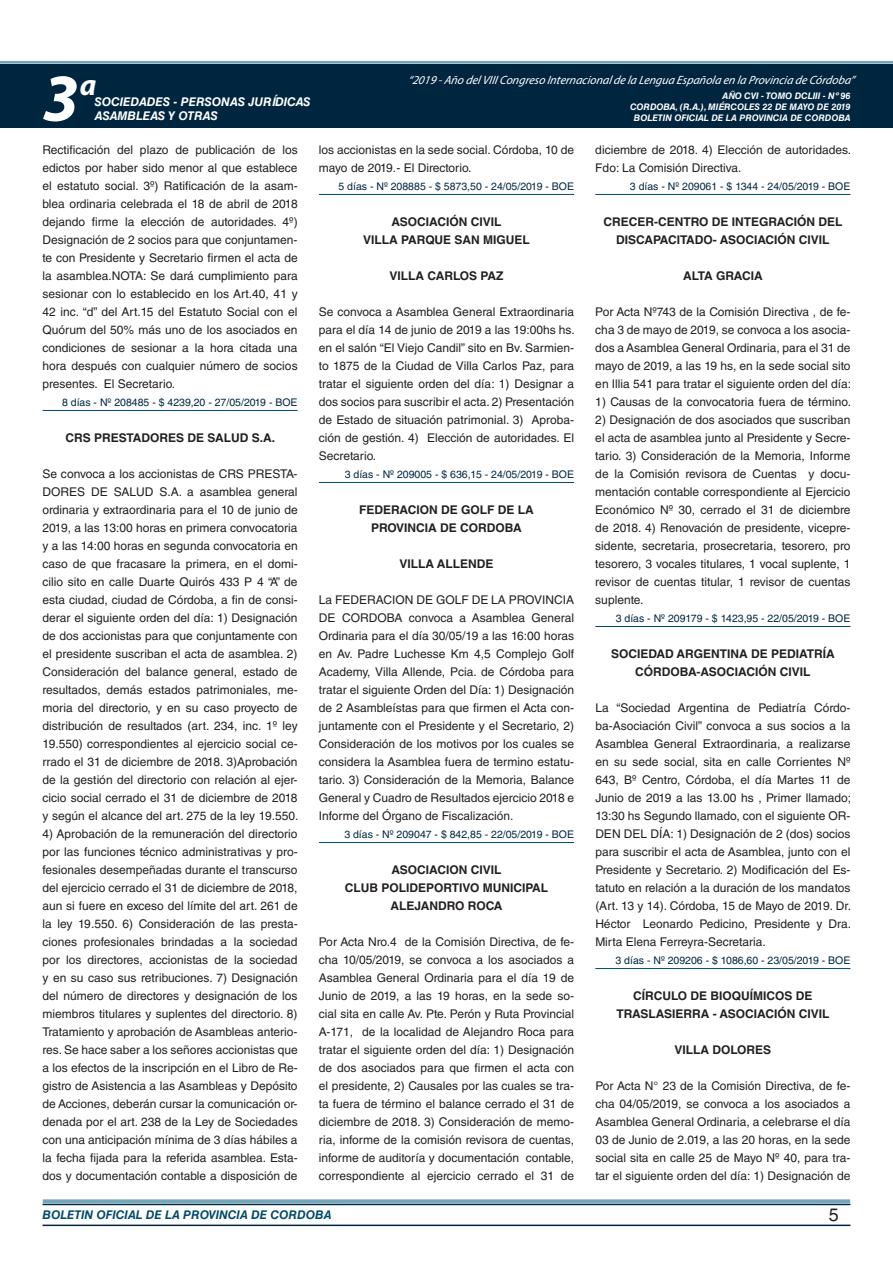
<style>
.page{position:relative;width:893px;height:1263px;background:#fff}
.page>*{position:absolute;margin:0;border:0;box-sizing:border-box;transform-origin:0 0}
.t1{font:italic 700 67.5px "Myriad Pro";color:#fff}
.t2{font:italic 700 30px "Myriad Pro";color:#fff}
.t3{font:18px "Helvetica LT Std";color:#231f20}
.t4{font:12px/18px "Helvetica LT Std";color:#231f20;text-align:justify}
.t5{font:700 12px/18px "Helvetica LT Std";color:#231f20;text-align:center}
.t6{font:italic 12px "Myriad Pro";color:#fff}
.t7{font:italic 700 12px "Helvetica LT Std";color:#fff}
.t8{font:italic 700 12px "Helvetica LT Std";color:#004b6c}
.t9{font:10.5px "Helvetica LT Std";color:#00263f}
.t10{font:italic 700 9px/10.8px "Helvetica LT Std";color:#fff;text-align:right}
</style>
<div class="page">
<div style="left:0;top:61px;width:893px;height:6px;background:#fff;opacity:.75"></div>
<div style="left:0;top:64px;width:893px;height:64px;background:#00263f"></div>
<hr style="left:43px;top:1224px;width:807px;height:2px;background:#00263f">
<div style="left:42px;top:1198px;width:809px;height:8px;background:#fff;opacity:.75"></div>
<hr style="left:43px;top:410px;width:255px;height:1px;background:#004b6c">
<hr style="left:319px;top:194px;width:255px;height:1px;background:#004b6c">
<hr style="left:319px;top:482px;width:255px;height:1px;background:#004b6c">
<hr style="left:319px;top:842px;width:255px;height:1px;background:#004b6c">
<hr style="left:595px;top:194px;width:255px;height:1px;background:#004b6c">
<hr style="left:595px;top:626px;width:255px;height:1px;background:#004b6c">
<hr style="left:595px;top:968px;width:255px;height:1px;background:#004b6c">
<h2 class="t2" style="left:80px;top:66px;width:18px">a</h2>
<p class="t6" style="left:408px;top:72px;width:448px">“2019 -Año delVIIICongreso Internacionalde la Lengua Esp añola en la Provincia de Córdoba”</p>
<h1 class="t1" style="left:43px;top:54px;width:38px">3</h1>
<p class="t10" style="left:630px;top:91px;width:222px">AÑO CVI - TOMO DCLIII - Nº 96<br>CORDOBA, (R.A.), MIÉRCOLES 22 DE MAYO DE 2019<br>BOLETIN OFICIAL DE LA PROVINCIA DE CORDOBA</p>
<p class="t7" style="left:95px;top:94px;width:217px">SOCIEDADES - PERSONAS JURÍDICAS</p>
<p class="t7" style="left:95px;top:109px;width:125px">ASAMBLEAS Y OTRAS</p>
<p class="t4" style="left:43px;top:141px;width:257px">Rectificación del plazo de publicación de los edictos por haber sido menor al que establece el estatuto social. 3º) Ratificación de la asam&shy;blea ordinaria celebrada el 18 de abril de 2018 dejando firme la elección de autoridades. 4º)<br>Designación de 2 socios para que conjuntamen&shy;te con Presidente y Secretario firmen el acta de la asamblea.NOTA: Se dará cumplimiento para sesionar con lo establecido en los Art.40, 41 y 42 inc. “d” del Art.15 del Estatuto Social con el Quórum del 50% más uno de los asociados en condiciones de sesionar a la hora citada una hora después con cualquier número de socios presentes. El Secretario.</p>
<p class="t9" style="left:62px;top:396px;width:237px">8 días - Nº 208485 - $ 4239,20 - 27/05/2019 - BOE</p>
<p class="t5" style="left:65px;top:428px;width:211px">CRS PRESTADORES DE SALUD S.A.</p>
<p class="t4" style="left:43px;top:465px;width:257px">Se convoca a los accionistas de CRS PRESTA-DORES DE SALUD S.A. a asamblea general ordinaria y extraordinaria para el 10 de junio de 2019, a las 13:00 horas en primera convocatoria y a las 14:00 horas en segunda convocatoria en caso de que fracasare la primera, en el domi&shy;cilio sito en calle Duarte Quirós 433 P 4 “A” de esta ciudad, ciudad de Córdoba, a fin de consi&shy;derar el siguiente orden del día: 1) Designación de dos accionistas para que conjuntamente con el presidente suscriban el acta de asamblea. 2)<br>Consideración del balance general, estado de resultados, demás estados patrimoniales, me&shy;moria del directorio, y en su caso proyecto de distribución de resultados (art. 234, inc. 1º ley 19.550) correspondientes al ejercicio social ce&shy;rrado el 31 de diciembre de 2018. 3)Aprobación de la gestión del directorio con relación al ejer&shy;cicio social cerrado el 31 de diciembre de 2018 y según el alcance del art. 275 de la ley 19.550.</p>
<p class="t4" style="left:43px;top:825px;width:257px">4) Aprobación de la remuneración del directorio por las funciones técnico administrativas y pro&shy;fesionales desempeñadas durante el transcurso del ejercicio cerrado el 31 de diciembre de 2018, aun si fuere en exceso del límite del art. 261 de la ley 19.550. 6) Consideración de las presta&shy;ciones profesionales brindadas a la sociedad por los directores, accionistas de la sociedad y en su caso sus retribuciones. 7) Designación del número de directores y designación de los miembros titulares y suplentes del directorio. 8)<br>Tratamiento y aprobación de Asambleas anterio&shy;res. Se hace saber a los señores accionistas que a los efectos de la inscripción en el Libro de Re&shy;gistro de Asistencia a las Asambleas y Depósito de Acciones, deberán cursar la comunicación or&shy;denada por el art. 238 de la Ley de Sociedades con una anticipación mínima de 3 días hábiles a la fecha fijada para la referida asamblea. Esta&shy;dos y documentación contable a disposición de</p>
<p class="t4" style="left:319px;top:141px;width:257px">los accionistas en la sede social. Córdoba, 10 de mayo de 2019.- El Directorio.</p>
<p class="t9" style="left:339px;top:180px;width:237px">5 días - Nº 208885 - $ 5873,50 - 24/05/2019 - BOE</p>
<p class="t5" style="left:363px;top:212px;width:168px">ASOCIACIÓN CIVIL<br>VILLA PARQUE SAN MIGUEL</p>
<p class="t5" style="left:390px;top:266px;width:115px">VILLA CARLOS PAZ</p>
<p class="t4" style="left:319px;top:303px;width:257px">Se convoca a Asamblea General Extraordinaria para el día 14 de junio de 2019 a las 19:00hs hs. en el salón “El Viejo Candil” sito en Bv. Sarmien&shy;to 1875 de la Ciudad de Villa Carlos Paz, para tratar el siguiente orden del día: 1) Designar a dos socios para suscribir el acta. 2) Presentación de Estado de situación patrimonial. 3) Aproba&shy;ción de gestión. 4) Elección de autoridades. El Secretario.</p>
<p class="t9" style="left:345px;top:468px;width:231px">3 días - Nº 209005 - $ 636,15 - 24/05/2019 - BOE</p>
<p class="t5" style="left:359px;top:500px;width:176px">FEDERACION DE GOLF DE LA<br>PROVINCIA DE CORDOBA</p>
<p class="t5" style="left:399px;top:554px;width:96px">VILLA ALLENDE</p>
<p class="t4" style="left:319px;top:591px;width:257px">La FEDERACION DE GOLF DE LA PROVINCIA DE CORDOBA convoca a Asamblea General Ordinaria para el día 30/05/19 a las 16:00 horas en Av. Padre Luchesse Km 4,5 Complejo Golf Academy, Villa Allende, Pcia. de Córdoba para tratar el siguiente Orden del Día: 1) Designación de 2 Asambleístas para que firmen el Acta con&shy;juntamente con el Presidente y el Secretario, 2)<br>Consideración de los motivos por los cuales se considera la Asamblea fuera de termino estatu&shy;tario. 3) Consideración de la Memoria, Balance General y Cuadro de Resultados ejercicio 2018 e Informe del Órgano de Fiscalización.</p>
<p class="t9" style="left:344px;top:828px;width:231px">3 días - Nº 209047 - $ 842,85 - 22/05/2019 - BOE</p>
<p class="t5" style="left:345px;top:860px;width:205px">ASOCIACION CIVIL<br>CLUB POLIDEPORTIVO MUNICIPAL<br>ALEJANDRO ROCA</p>
<p class="t4" style="left:319px;top:933px;width:257px">Por Acta Nro.4 de la Comisión Directiva, de fe&shy;cha 10/05/2019, se convoca a los asociados a Asamblea General Ordinaria para el día 19 de Junio de 2019, a las 19 horas, en la sede so&shy;cial sita en calle Av. Pte. Perón y Ruta Provincial A-171, de la localidad de Alejandro Roca para tratar el siguiente orden del día: 1) Designación de dos asociados para que firmen el acta con el presidente, 2) Causales por las cuales se tra&shy;ta fuera de término el balance cerrado el 31 de diciembre de 2018. 3) Consideración de memo&shy;ria, informe de la comisión revisora de cuentas, informe de auditoría y documentación contable, correspondiente al ejercicio cerrado el 31 de</p>
<p class="t4" style="left:595px;top:141px;width:257px">diciembre de 2018. 4) Elección de autoridades.<br>Fdo: La Comisión Directiva.</p>
<p class="t9" style="left:630px;top:180px;width:222px">3 días - Nº 209061 - $ 1344 - 24/05/2019 - BOE</p>
<p class="t5" style="left:603px;top:212px;width:240px">CRECER-CENTRO DE INTEGRACIÓN DEL<br>DISCAPACITADO- ASOCIACIÓN CIVIL</p>
<p class="t5" style="left:683px;top:266px;width:81px">ALTA GRACIA</p>
<p class="t4" style="left:595px;top:303px;width:257px">Por Acta Nº743 de la Comisión Directiva , de fe&shy;cha 3 de mayo de 2019, se convoca a los asocia&shy;dos a Asamblea General Ordinaria, para el 31 de mayo de 2019, a las 19 hs, en la sede social sito en Illia 541 para tratar el siguiente orden del día:</p>
<p class="t4" style="left:595px;top:393px;width:257px">1) Causas de la convocatoria fuera de término.</p>
<p class="t4" style="left:595px;top:411px;width:257px">2) Designación de dos asociados que suscriban el acta de asamblea junto al Presidente y Secre&shy;tario. 3) Consideración de la Memoria, Informe de la Comisión revisora de Cuentas y docu&shy;mentación contable correspondiente al Ejercicio Económico Nº 30, cerrado el 31 de diciembre de 2018. 4) Renovación de presidente, vicepre&shy;sidente, secretaria, prosecretaria, tesorero, pro tesorero, 3 vocales titulares, 1 vocal suplente, 1 revisor de cuentas titular, 1 revisor de cuentas suplente.</p>
<p class="t9" style="left:616px;top:612px;width:236px">3 días - Nº 209179 - $ 1423,95 - 22/05/2019 - BOE</p>
<p class="t5" style="left:611px;top:644px;width:17px">SOCIEDAD</p>
<p class="t5" style="left:677px;top:644px;width:18px">ARGENTINA</p>
<p class="t5" style="left:751px;top:644px;width:36px">DE PEDIATRÍA</p>
<p class="t5" style="left:635px;top:662px;width:19px">CÓRDOBA</p>
<p class="t5" style="left:697px;top:662px;width:21px">-ASOCIACIÓN</p>
<p class="t5" style="left:780px;top:662px;width:15px">CIVIL</p>
<p class="t4" style="left:595px;top:699px;width:257px">La “Sociedad Argentina de Pediatría Córdo&shy;ba-Asociación Civil” convoca a sus socios a la Asamblea General Extraordinaria, a realizarse en su sede social, sita en calle Corrientes Nº 643, Bº Centro, Córdoba, el día Martes 11 de Junio de 2019 a las 13.00 hs , Primer llamado; 13:30 hs Segundo llamado, con el siguiente OR-DEN DEL DÍA: 1) Designación de 2 (dos) socios para suscribir el acta de Asamblea, junto con el Presidente y Secretario. 2) Modificación del Es&shy;tatuto en relación a la duración de los mandatos (Art. 13 y 14). Córdoba, 15 de Mayo de 2019. Dr.<br>Héctor Leonardo Pedicino, Presidente y Dra.<br>Mirta Elena Ferreyra-Secretaria.</p>
<p class="t9" style="left:615px;top:954px;width:236px">3 días - Nº 209206 - $ 1086,60 - 23/05/2019 - BOE</p>
<p class="t5" style="left:616px;top:986px;width:214px">CÍRCULO DE BIOQUÍMICOS DE<br>TRASLASIERRA - ASOCIACIÓN CIVIL</p>
<p class="t5" style="left:674px;top:1040px;width:98px">VILLA DOLORES</p>
<p class="t4" style="left:595px;top:1077px;width:257px">Por Acta N° 23 de la Comisión Directiva, de fe&shy;cha 04/05/2019, se convoca a los asociados a Asamblea General Ordinaria, a celebrarse el día 03 de Junio de 2.019, a las 20 horas, en la sede social sita en calle 25 de Mayo Nº 40, para tra&shy;tar el siguiente orden del día: 1) Designación de</p>
<p class="t8" style="left:43px;top:1208px;width:290px">BOLETIN OFICIAL DE LA PROVINCIA DE CORDOBA</p>
<h3 class="t3" style="left:829px;top:1204px;width:12px">5</h3>
</div>
